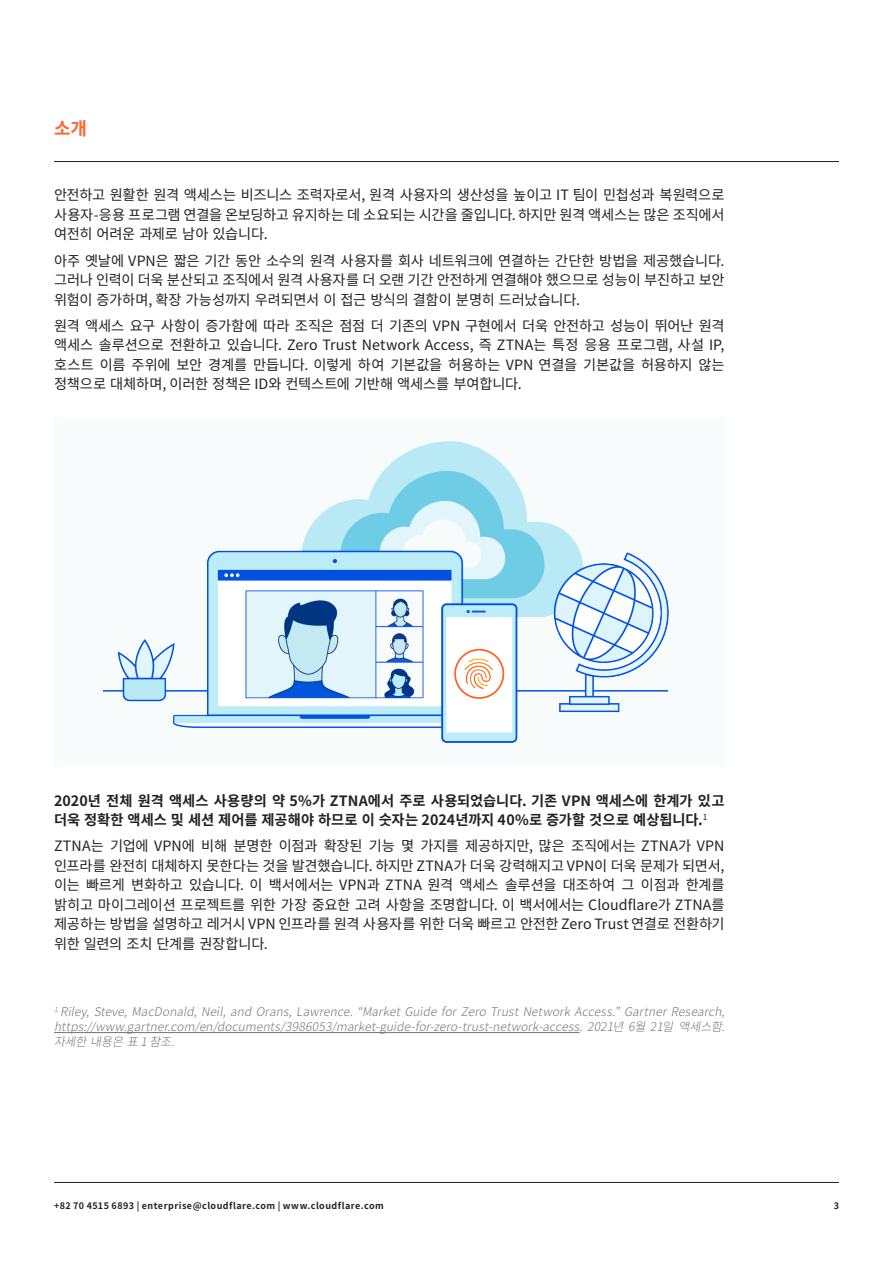
<style>
.page{position:relative;width:893px;height:1263px;background:#fff}
.page>*{position:absolute;margin:0;border:0;box-sizing:border-box;transform-origin:0 0}
.t1{font:700 18px "Noto Sans CJ Kkr";color:#f63}
.Copy{font:14.25px/19.5px "Noto Sans CJ Kkr";letter-spacing:-.02em;color:#222;text-align:justify}
.Copy-2{font:700 14.25px/19.5px "Noto Sans CJ Kkr";letter-spacing:.005em;color:#222}
.Copy-3{font:italic 300 12px/15px "Noto Sans CJ Kkr";color:#747474;text-align:justify}
.Folio_Black{font:700 9px "Noto Sans CJ Kkr";letter-spacing:.05em;color:#222}
</style>
<div class="page">
<hr style="left:54px;top:161px;width:785px;height:1px;background:#222">
<hr style="left:54px;top:1182px;width:785px;height:1px;background:#222">
<hr style="left:54px;top:1032px;width:526px;height:1px;background:#747474">
<div style="left:54px;top:417px;width:670px;height:349px;background:#f8fbfb"></div>
<img style="left:104px;top:441px;width:564px;height:302px">
<p class="t1" style="left:54px;top:118px;width:35px">소개</p>
<p class="Copy" style="left:54px;top:186px;width:672px">안전하고 원활한 원격 액세스는 비즈니스 조력자로서, 원격 사용자의 생산성을 높이고 IT 팀이 민첩성과 복원력으로 사용자-응용 프로그램 연결을 온보딩하고 유지하는 데 소요되는 시간을 줄입니다. 하지만 원격 액세스는 많은 조직에서 여전히 어려운 과제로 남아 있습니다.</p>
<p class="Copy" style="left:54px;top:251px;width:672px">아주 옛날에 VPN은 짧은 기간 동안 소수의 원격 사용자를 회사 네트워크에 연결하는 간단한 방법을 제공했습니다. 그러나 인력이 더욱 분산되고 조직에서 원격 사용자를 더 오랜 기간 안전하게 연결해야 했으므로 성능이 부진하고 보안 위험이 증가하며, 확장 가능성까지 우려되면서 이 접근 방식의 결함이 분명히 드러났습니다.</p>
<p class="Copy" style="left:54px;top:316px;width:672px">원격 액세스 요구 사항이 증가함에 따라 조직은 점점 더 기존의 VPN 구현에서 더욱 안전하고 성능이 뛰어난 원격 액세스 솔루션으로 전환하고 있습니다. Zero Trust Network Access, 즉 ZTNA는 특정 응용 프로그램, 사설 IP, 호스트 이름 주위에 보안 경계를 만듭니다. 이렇게 하여 기본값을 허용하는 VPN 연결을 기본값을 허용하지 않는 정책으로 대체하며, 이러한 정책은 ID와 컨텍스트에 기반해 액세스를 부여합니다.</p>
<p class="Copy-2" style="left:54px;top:791px;width:672px">2020년 전체 원격 액세스 사용량의 약 5%가 ZTNA에서 주로 사용되었습니다. 기존 VPN 액세스에 한계가 있고 더욱 정확한 액세스 및 세션 제어를 제공해야 하므로 이 숫자는 2024년까지 40%로 증가할 것으로 예상됩니다.<sup>1</sup></p>
<p class="Copy" style="left:54px;top:837px;width:672px">ZTNA는 기업에 VPN에 비해 분명한 이점과 확장된 기능 몇 가지를 제공하지만, 많은 조직에서는 ZTNA가 VPN 인프라를 완전히 대체하지 못한다는 것을 발견했습니다. 하지만 ZTNA가 더욱 강력해지고 VPN이 더욱 문제가 되면서, 이는 빠르게 변화하고 있습니다. 이 백서에서는 VPN과 ZTNA 원격 액세스 솔루션을 대조하여 그 이점과 한계를 밝히고 마이그레이션 프로젝트를 위한 가장 중요한 고려 사항을 조명합니다. 이 백서에서는 Cloudflare가 ZTNA를 제공하는 방법을 설명하고 레거시 VPN 인프라를 원격 사용자를 위한 더욱 빠르고 안전한 Zero Trust 연결로 전환하기 위한 일련의 조치 단계를 권장합니다.</p>
<p class="Copy-3" style="left:54px;top:1004px;width:678px"><sup>1</sup>Riley,Steve,MacDonald,Neil,andOrans,Lawrence.“MarketGuideforZeroTrustNetworkAccess.”GartnerResearch, https://www.gartner.com/en/documents/3986053/market-guide-for-zero-trust-network-access.2021년6월21일액세스함. 자세한내용은표1참조.</p>
<p class="Folio_Black" style="left:54px;top:1201px;width:331px">+82 70 4515 6893 | enterprise@cloudflare.com | www.cloudflare.com</p>
<p class="Folio_Black" style="left:834px;top:1201px;width:7px">3</p>
</div>
